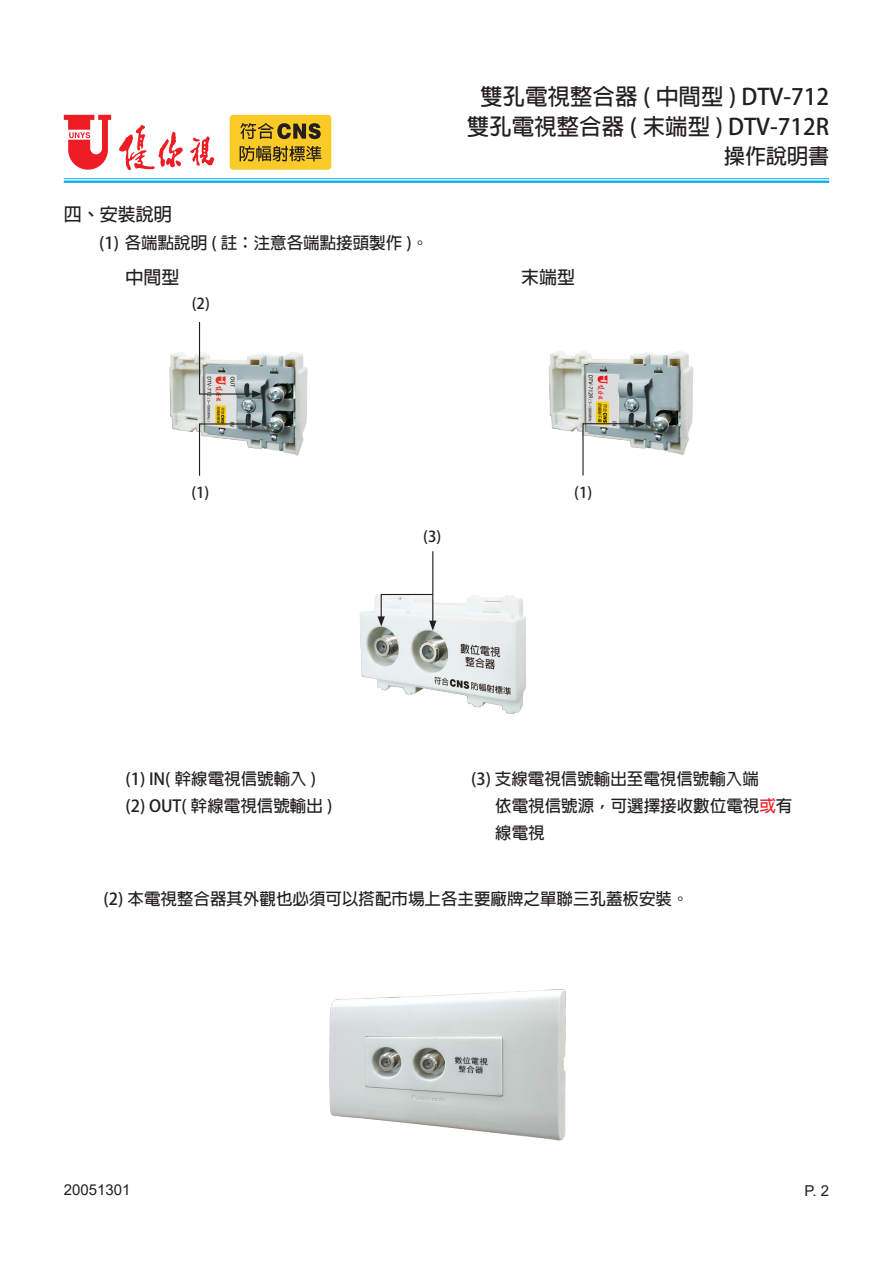
<style>
.page{position:relative;width:893px;height:1263px;background:#fff}
.page>*{position:absolute;margin:0;border:0;box-sizing:border-box;transform-origin:0 0}
.t1{font:700 22.5px/30px "Adobe Fan Heiti Std";color:#231f20;text-align:center}
.t2{font:700 21px "Adobe Fan Heiti Std";color:#231f20}
.t3{font:700 18px "Adobe Fan Heiti Std";color:#231f20}
.t4{font:700 16.5px/27px "Adobe Fan Heiti Std";color:#231f20}
.t5{font:700 15px "Adobe Fan Heiti Std";color:#231f20}
.t6{font:15px "Arial";color:#231f20}
.s1{color:#ee1d23}
</style>
<div class="page">
<hr style="left:64px;top:178px;width:765px;height:1px;background:#00aeef">
<hr style="left:64px;top:181px;width:765px;height:2px;background:#00aeef">
<svg style="left:119px;top:125px;width:64px;height:45px"></svg>
<svg style="left:190px;top:136px;width:25px;height:30px"></svg>
<svg style="left:64px;top:115px;width:47px;height:55px"></svg>
<div style="left:230px;top:115px;width:101px;height:55px;background:#faca27;border-radius:4px"></div>
<svg style="left:240px;top:123px;width:81px;height:16px"></svg>
<svg style="left:240px;top:146px;width:81px;height:15px"></svg>
<img style="left:329px;top:989px;width:237px;height:152px">
<img style="left:359px;top:580px;width:167px;height:134px">
<img style="left:169px;top:352px;width:139px;height:104px">
<svg style="left:198px;top:420px;width:64px;height:56px"></svg>
<svg style="left:198px;top:322px;width:64px;height:76px"></svg>
<img style="left:548px;top:351px;width:145px;height:104px">
<svg style="left:582px;top:420px;width:64px;height:56px"></svg>
<hr style="left:432px;top:551px;width:1px;height:72px;background:#231f20">
<svg style="left:378px;top:593px;width:58px;height:38px"></svg>
<p class="t3" style="left:64px;top:204px;width:109px">四、安裝說明</p>
<p class="t4" style="left:99px;top:230px;width:331px">(1) 各端點說明 ( 註：注意各端點接頭製作 )。</p>
<h1 class="t1" style="left:467px;top:82px;width:364px">雙孔電視整合器 ( 中間型 ) DTV-712雙孔電視整合器 ( 末端型 ) DTV-712R</h1>
<p class="t2" style="left:724px;top:143px;width:106px">操作說明書</p>
<p class="t3" style="left:125px;top:266px;width:55px">中間型</p>
<p class="t3" style="left:521px;top:266px;width:55px">末端型</p>
<p class="t5" style="left:192px;top:294px;width:20px">(2)</p>
<p class="t5" style="left:191px;top:483px;width:20px">(1)</p>
<p class="t5" style="left:574px;top:483px;width:20px">(1)</p>
<p class="t4" style="left:125px;top:766px;width:192px">(1) IN( 幹線電視信號輸入 )</p>
<p class="t4" style="left:125px;top:793px;width:208px">(2) OUT( 幹線電視信號輸出 )</p>
<p class="t5" style="left:423px;top:527px;width:20px">(3)</p>
<p class="t4" style="left:495px;top:766px;width:298px;text-indent:-24px">(3) 支線電視信號輸出至電視信號輸入端<br>依電視信號源，可選擇接收數位電視<span class="s1">或</span>有線電視</p>
<p class="t4" style="left:103px;top:886px;width:587px">(2) 本電視整合器其外觀也必須可以搭配市場上各主要廠牌之單聯三孔蓋板安裝。</p>
<p class="t6" style="left:64px;top:1179px;width:68px">20051301</p>
<p class="t6" style="left:804px;top:1181px;width:26px">P. 2</p>
</div>
